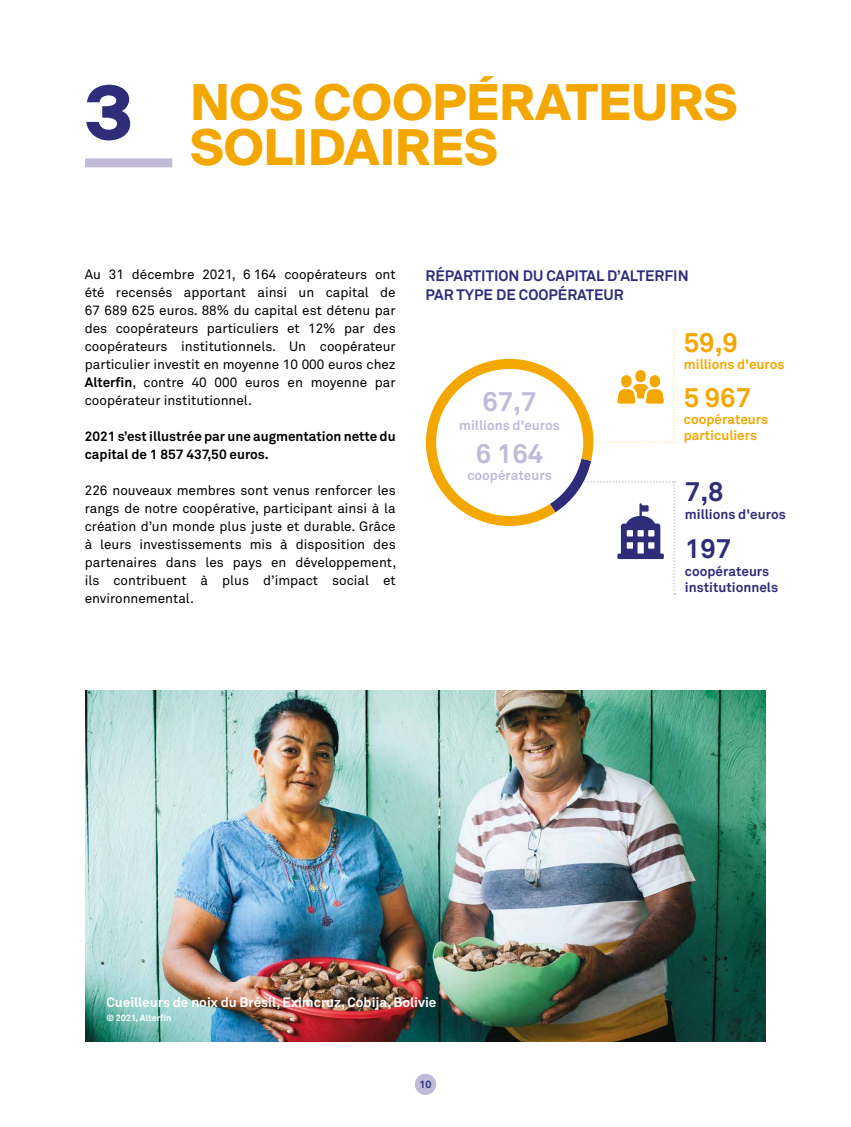
<style>
.page{position:relative;width:851px;height:1127px;background:#fff}
.page>*{position:absolute;margin:0;border:0;box-sizing:border-box;transform-origin:0 0}
.t1{font:700 49.5px/45px "Suisse Intl";letter-spacing:.005em;color:#f4a700}
.t2{font:700 27px "Akkurat";color:#f4a700}
.t3{font:700 27px "Akkurat";color:#c1bad8}
.t4{font:700 27px "Akkurat";color:#2d2d7a}
.t5{font:700 15px/19.5px "Akkurat Pro";color:#2d2d7a}
.t6{font:13.5px/18px "Akkurat Pro";color:#000;text-align:justify}
.t7{font:700 13.5px/18px "Akkurat Pro";color:#000}
.t8{font:700 13.5px "Akkurat Pro";color:#fff}
.t9{font:700 13.5px/16.2px "Akkurat";color:#2d2d7a}
.t10{font:700 13.5px/16.2px "Akkurat";color:#f4a700}
.t11{font:700 13.5px "Akkurat";color:#c1bad8}
.t12{font:700 10.5px "Akkurat Pro";color:#2d2d7a}
.t13{font:700 9px "Akkurat Pro";color:#fff}
.s1{font-size:74.25px;color:#2d2d7a}
.s2{font-weight:700}
</style>
<div class="page">
<div style="left:415px;top:1074px;width:21px;height:21px;background:#c1bad8;border-radius:50%"></div>
<img style="left:85px;top:690px;width:680px;height:352px">
<div style="left:85px;top:158px;width:87px;height:9px;background:#c1bad8"></div>
<svg style="left:426px;top:329px;width:249px;height:265px"></svg>
<div style="left:436px;top:369px;width:147px;height:147px;background:#fff;border-radius:50%"></div>
<h1 class="t1" style="left:190px;top:81px;width:548px;text-indent:-105px"><span class="s1">3</span> NOS COOPÉRATEURS<br>SOLIDAIRES</h1>
<p class="t6" style="left:85px;top:266px;width:312px">Au 31 décembre 2021, 6 164 coopérateurs ont été recensés apportant ainsi un capital de 67 689 625 euros. 88% du capital est détenu par des coopérateurs particuliers et 12% par des coopérateurs institutionnels. Un coopérateur particulier investit en moyenne 10 000 euros chez <span class="s2">Alterfin</span>, contre 40 000 euros en moyenne par coopérateur institutionnel.</p>
<p class="t7" style="left:85px;top:428px;width:312px">2021 s’est illustrée par une augmentation nette du capital de 1 857 437,50 euros.</p>
<p class="t6" style="left:85px;top:482px;width:313px">226 nouveaux membres sont venus renforcer les rangs de notre coopérative, participant ainsi à la création d’un monde plus juste et durable. Grâce à leurs investissements mis à disposition des partenaires dans les pays en développement, ils contribuent à plus d’impact social et environnemental.</p>
<p class="t5" style="left:425px;top:266px;width:265px">RÉPARTITION DU CAPITAL D’ALTERFIN<br>PAR TYPE DE COOPÉRATEUR</p>
<h2 class="t2" style="left:683px;top:325px;width:56px">59,9</h2>
<h2 class="t3" style="left:482px;top:385px;width:56px">67,7</h2>
<p class="t11" style="left:459px;top:417px;width:102px">millions d'euros</p>
<p class="t11" style="left:467px;top:467px;width:86px">coopérateurs</p>
<h2 class="t3" style="left:476px;top:437px;width:69px">6 164</h2>
<p class="t10" style="left:683px;top:356px;width:102px">millions d'euros</p>
<h2 class="t2" style="left:683px;top:380px;width:69px">5 967</h2>
<p class="t10" style="left:683px;top:411px;width:86px">coopérateurs particuliers</p>
<h2 class="t4" style="left:684px;top:475px;width:40px">7,8</h2>
<p class="t9" style="left:684px;top:506px;width:102px">millions d'euros</p>
<h2 class="t4" style="left:684px;top:532px;width:48px">197</h2>
<p class="t9" style="left:684px;top:563px;width:95px">coopérateurs institutionnels</p>
<p class="t8" style="left:106px;top:994px;width:331px">Cueilleurs de noix du Brésil, Eximcruz, Cobija, Bolivie</p>
<p class="t13" style="left:106px;top:1012px;width:67px">© 2021, Alterfin</p>
<p class="t12" style="left:419px;top:1077px;width:13px">10</p>
</div>
